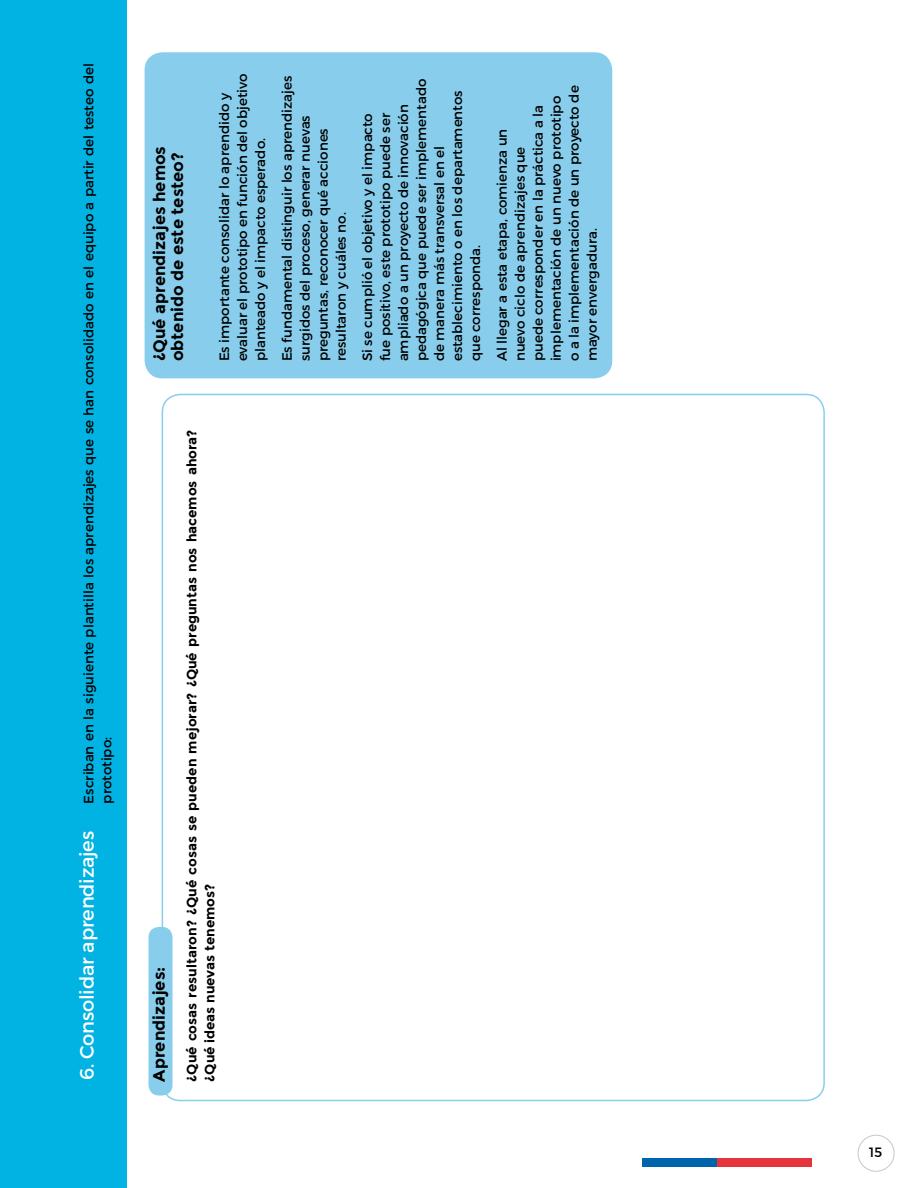
<style>
.page{position:relative;width:918px;height:1188px;background:#fff}
.page>*{position:absolute;margin:0;border:0;box-sizing:border-box;transform-origin:0 0}
.t1{font:19.5px "Montserrat";letter-spacing:-.01em;color:#fff}
.t2{font:700 16.5px/18px "Montserrat";color:#000}
.t3{font:13.5px/18px "Montserrat";color:#000}
.t4{font:700 13.5px/18px "Montserrat";color:#000}
</style>
<div class="page">
<div style="left:0;top:0;width:127px;height:1188px;background:#00b3e3"></div>
<div style="left:145px;top:52px;width:467px;height:326px;background:#88ceec;border-radius:18px"></div>
<div style="left:149px;top:927px;width:24px;height:169px;background:#88ceec;border-radius:11px"></div>
<div style="left:858px;top:1135px;width:37px;height:37px;border:1px solid #c6c7c8;border-radius:50%"></div>
<div style="left:642px;top:1158px;width:75px;height:9px;background:#0064ad"></div>
<div style="left:717px;top:1158px;width:95px;height:9px;background:#e5343a"></div>
<p class="t3" style="left:80px;top:804px;width:742px;rotate:-90deg">Escriban en la siguiente plantilla los aprendizajes que se han consolidado en el equipo a partir del testeo del prototipo:</p>
<p class="t3" style="left:215px;top:361px;width:289px;rotate:-90deg">Es importante consolidar lo aprendido y evaluar el prototipo en función del objetivo planteado y el impacto esperado.</p>
<p class="t3" style="left:278px;top:361px;width:287px;rotate:-90deg">Es fundamental distinguir los aprendizajes surgidos del proceso, generar nuevas preguntas, reconocer qué acciones resultaron y cuáles no.</p>
<p class="t3" style="left:358px;top:361px;width:284px;rotate:-90deg">Si se cumplió el objetivo y el impacto<br>fue positivo, este prototipo puede ser ampliado a un proyecto de innovación pedagógica que puede ser implementado de manera más transversal en el establecimiento o en los departamentos que corresponda.</p>
<p class="t3" style="left:493px;top:361px;width:277px;rotate:-90deg">Al llegar a esta etapa, comienza un nuevo ciclo de aprendizajes que<br>puede corresponder en la práctica a la implementación de un nuevo prototipo o a la implementación de un proyecto de mayor envergadura.</p>
<p class="t2" style="left:151px;top:361px;width:217px;rotate:-90deg">¿Qué aprendizajes hemos obtenido de este testeo?</p>
<p class="t4" style="left:183px;top:1082px;width:654px;rotate:-90deg">¿Qué cosas resultaron? ¿Qué cosas se pueden mejorar? ¿Qué preguntas nos hacemos ahora? ¿Qué ideas nuevas tenemos?</p>
<h1 class="t1" style="left:75px;top:1080px;width:250px;rotate:-90deg">6. Consolidar aprendizajes</h1>
<p class="t2" style="left:150px;top:1082px;width:117px;rotate:-90deg">Aprendizajes:</p>
<p class="t3" style="left:869px;top:1143px;width:15px">15</p>
</div>
